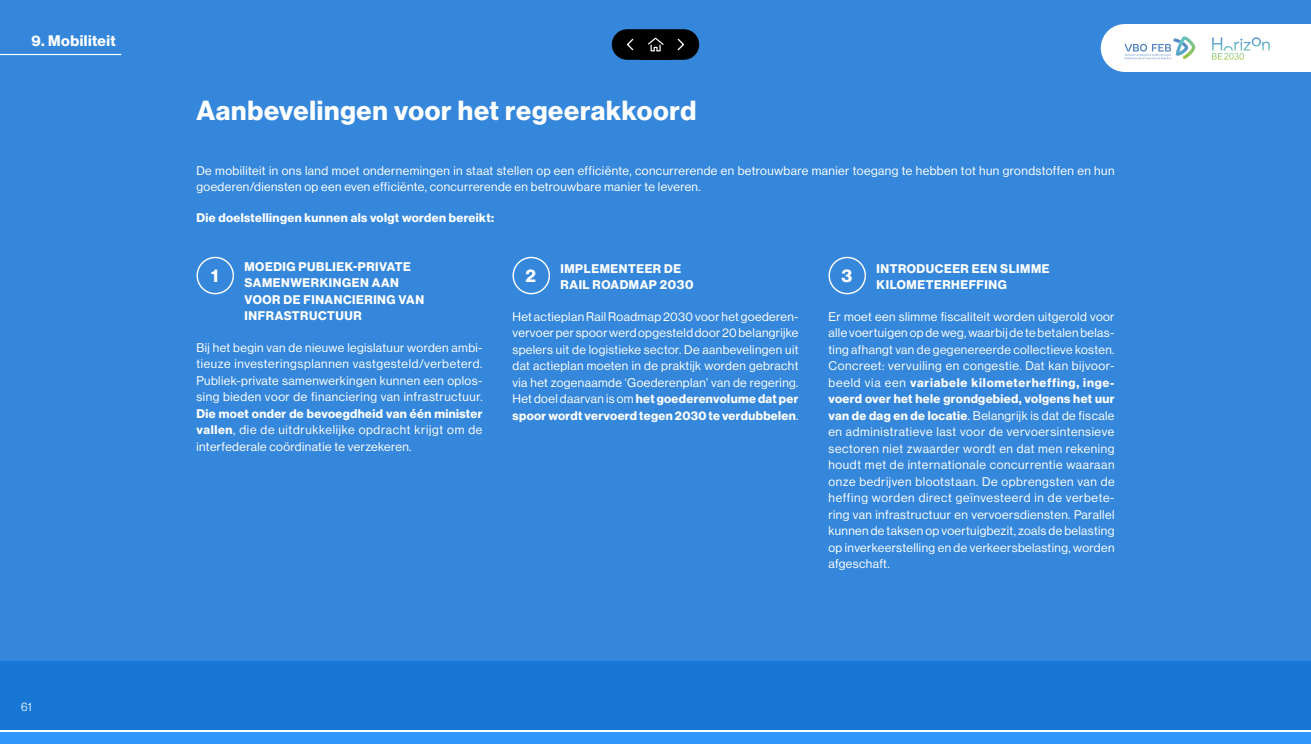
<style>
.page{position:relative;width:1311px;height:744px;background:#fff}
.page>*{position:absolute;margin:0;border:0;box-sizing:border-box;transform-origin:0 0}
.t1{font:27px "N Haas Grotesk DS Pro 75 Bd";letter-spacing:.03em;color:#fff}
.t2{font:18px "N Haas Grotesk DS Pro 75 Bd";color:#fff}
.t3{font:15px "N Haas Grotesk DS Pro 75 Bd";letter-spacing:.035em;color:#fff}
.t4{font:12.3px/16.5px "N Haas Grotesk DS Pro 55 Rg";letter-spacing:.03em;color:#fff;text-align:justify}
.t5{font:12.3px/16.5px "N Haas Grotesk DS Pro 75 Bd";letter-spacing:.03em;color:#fff}
.t6{font:12px "N Haas Grotesk DS Pro 45 Lt";color:#fff}
.s1{font-family:"N Haas Grotesk DS Pro 75 Bd"}
.s2{font-family:"N Haas Grotesk DS Pro 55 Rg"}
</style>
<div class="page">
<div style="left:0;top:0;width:1311px;height:728px;background:#3487da"></div>
<div style="left:0;top:661px;width:1311px;height:68px;background:#1877d5"></div>
<div style="left:196px;top:257px;width:38px;height:37px;border:1px solid #fff;border-radius:50%"></div>
<div style="left:512px;top:257px;width:38px;height:37px;border:1px solid #fff;border-radius:50%"></div>
<div style="left:829px;top:257px;width:37px;height:37px;border:1px solid #fff;border-radius:50%"></div>
<div style="left:1125px;top:24px;width:186px;height:48px;background:#fff"></div>
<svg style="left:1125px;top:36px;width:70px;height:24px"></svg>
<svg style="left:1212px;top:37px;width:58px;height:23px"></svg>
<div style="left:627px;top:29px;width:57px;height:31px;background:#000"></div>
<svg style="left:677px;top:38px;width:8px;height:13px"></svg>
<svg style="left:626px;top:38px;width:8px;height:13px"></svg>
<svg style="left:648px;top:37px;width:16px;height:15px"></svg>
<div style="left:0;top:732px;width:1311px;height:12px;background:#3296ff"></div>
<hr style="left:0;top:54px;width:121px;height:1px;background:#fff">
<p class="t3" style="left:32px;top:32px;width:86px">9. Mobiliteit</p>
<p class="t6" style="left:21px;top:700px;width:12px">61</p>
<h1 class="t1" style="left:196px;top:95px;width:501px">Aanbevelingen voor het regeerakkoord</h1>
<p class="t4" style="left:196px;top:162px;width:920px">De mobiliteit in ons land moet ondernemingen in staat stellen op een efficiënte, concurrerende en betrouwbare manier toegang te hebben tot hun grondstoffen en hun goederen/diensten op een even efficiënte, concurrerende en betrouwbare manier te leveren.</p>
<p class="t5" style="left:196px;top:210px;width:299px">Die doelstellingen kunnen als volgt worden bereikt:</p>
<h2 class="t2" style="left:211px;top:266px;width:9px">1</h2>
<p class="t5" style="left:245px;top:258px;width:181px">MOEDIG PUBLIEK-PRIVATE<br>SAMENWERKINGEN AAN<br>VOOR DE FINANCIERING VAN<br>INFRASTRUCTUUR</p>
<p class="t4" style="left:197px;top:339px;width:288px">Bij het begin van de nieuwe legislatuur worden ambi&shy;tieuze investeringsplannen vastgesteld/verbeterd.<br>Publiek-private samenwerkingen kunnen een oplos&shy;sing bieden voor de financiering van infrastructuur.</p>
<p class="t5" style="left:197px;top:405px;width:288px">Die moet onder de bevoegdheid van één minister</p>
<p class="t4" style="left:197px;top:422px;width:287px"><span class="s1">vallen</span>, die de uitdrukkelijke opdracht krijgt om de interfederale coördinatie te verzekeren.</p>
<h2 class="t2" style="left:526px;top:266px;width:12px">2</h2>
<p class="t5" style="left:561px;top:260px;width:134px">IMPLEMENTEER DE<br>RAIL ROADMAP 2030</p>
<p class="t4" style="left:513px;top:308px;width:288px">Het actieplan Rail Roadmap 2030 voor het goederen&shy;vervoer per spoor werd opgesteld door 20 belangrijke spelers uit de logistieke sector. De aanbevelingen uit dat actieplan moeten in de praktijk worden gebracht via het zogenaamde ‘Goederenplan’ van de regering.</p>
<p class="t5" style="left:513px;top:391px;width:288px"><span class="s2">Het doel daarvan is om</span> het goederenvolume dat per spoor wordt vervoerd tegen 2030 te verdubbelen<span class="s2">.</span></p>
<h2 class="t2" style="left:841px;top:266px;width:12px">3</h2>
<p class="t5" style="left:877px;top:260px;width:175px">INTRODUCEER EEN SLIMME<br>KILOMETERHEFFING</p>
<p class="t4" style="left:829px;top:308px;width:288px">Er moet een slimme fiscaliteit worden uitgerold voor alle voertuigen op de weg, waarbij de te betalen belas&shy;ting afhangt van de gegenereerde collectieve kosten.<br>Concreet: vervuiling en congestie. Dat kan bijvoor-</p>
<p class="t5" style="left:829px;top:374px;width:287px"><span class="s2">beeld via een</span> variabele kilometerheffing, inge&shy;voerd over het hele grondgebied, volgens het uur</p>
<p class="t4" style="left:829px;top:407px;width:288px"><span class="s1">van de dag en de locatie</span>. Belangrijk is dat de fiscale en administratieve last voor de vervoersintensieve sectoren niet zwaarder wordt en dat men rekening houdt met de internationale concurrentie waaraan onze bedrijven blootstaan. De opbrengsten van de heffing worden direct geïnvesteerd in de verbete&shy;ring van infrastructuur en vervoersdiensten. Parallel kunnen de taksen op voertuigbezit, zoals de belasting op inverkeerstelling en de verkeersbelasting, worden afgeschaft.</p>
</div>
